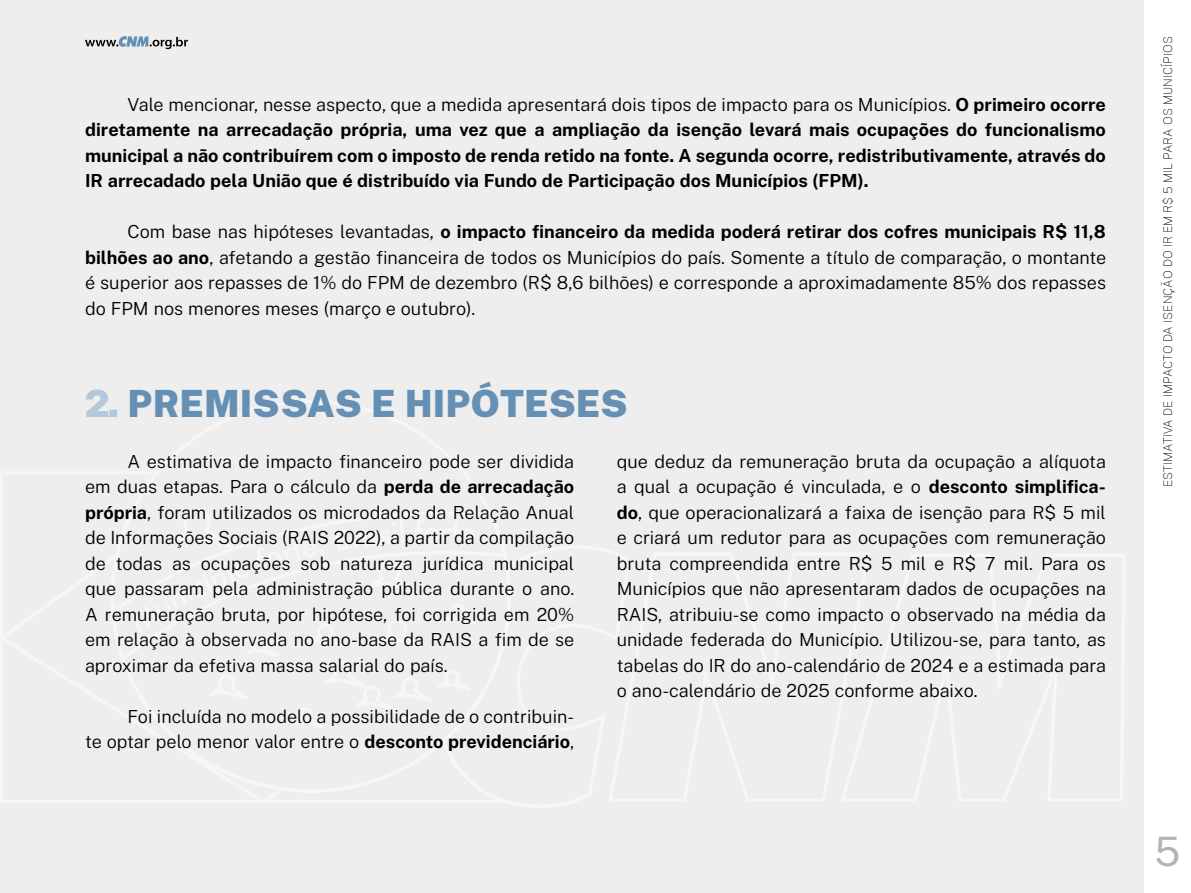
<style>
.page{position:relative;width:1191px;height:893px;background:#eee}
.page>*{position:absolute;margin:0;border:0;box-sizing:border-box;transform-origin:0 0}
.t1{font:40.5px "Public Sans";color:#b4b4b4}
.t2{font:900 37.5px "Public Sans";color:#6590b3}
.t3{font:300 18px/25.5px "Public Sans";color:#000;text-align:justify}
.t4{font:700 18px/25.5px "Public Sans";color:#000;text-align:justify}
.t5{font:100 12px "Public Sans";color:#000}
.s1{font-weight:300}
.s2{font-weight:700}
.s3{color:#b5c8d9}
</style>
<div class="page">
<div style="left:1144px;top:0;width:47px;height:893px;background:#fff"></div>
<svg style="left:85px;top:36px;width:103px;height:13px"></svg>
<p class="t4" style="left:85px;top:90px;width:1022px;text-indent:43px"><span class="s1">Vale mencionar, nesse aspecto, que a medida apresentará dois tipos de impacto para os Municípios.</span> O primeiro ocorre diretamente na arrecadação própria, uma vez que a ampliação da isenção levará mais ocupações do funcionalismo municipal a não contribuírem com o imposto de renda retido na fonte. A segunda ocorre, redistributivamente, através do IR arrecadado pela União que é distribuído via Fundo de Participação dos Municípios (FPM).</p>
<p class="t3" style="left:85px;top:218px;width:1022px;text-indent:43px">Com base nas hipóteses levantadas, <span class="s2">o impacto financeiro da medida poderá retirar dos cofres municipais R$ 11,8 bilhões ao ano</span>, afetando a gestão financeira de todos os Municípios do país. Somente a título de comparação, o montante é superior aos repasses de 1% do FPM de dezembro (R$ 8,6 bilhões) e corresponde a aproximadamente 85% dos repasses do FPM nos menores meses (março e outubro).</p>
<h2 class="t2" style="left:85px;top:379px;width:544px"><span class="s3">2.</span> PREMISSAS E HIPÓTESES</h2>
<p class="t3" style="left:85px;top:447px;width:491px;text-indent:43px">A estimativa de impacto financeiro pode ser dividida em duas etapas. Para o cálculo da <span class="s2">perda de arrecadação própria</span>, foram utilizados os microdados da Relação Anual de Informações Sociais (RAIS 2022), a partir da compilação de todas as ocupações sob natureza jurídica municipal que passaram pela administração pública durante o ano.<br>A remuneração bruta, por hipótese, foi corrigida em 20% em relação à observada no ano-base da RAIS a fim de se aproximar da efetiva massa salarial do país.</p>
<p class="t3" style="left:85px;top:703px;width:491px;text-align:right">Foi incluída no modelo a possibilidade de o contribuin-<br>te optar pelo menor valor entre o <span class="s2">desconto previdenciário</span>,</p>
<p class="t3" style="left:617px;top:448px;width:491px">que deduz da remuneração bruta da ocupação a alíquota a qual a ocupação é vinculada, e o <span class="s2">desconto simplifica&shy;do</span>, que operacionalizará a faixa de isenção para R$ 5 mil e criará um redutor para as ocupações com remuneração bruta compreendida entre R$ 5 mil e R$ 7 mil. Para os Municípios que não apresentaram dados de ocupações na RAIS, atribuiu-se como impacto o observado na média da unidade federada do Município. Utilizou-se, para tanto, as tabelas do IR do ano-calendário de 2024 e a estimada para o ano-calendário de 2025 conforme abaixo.</p>
<p class="t5" style="left:1160px;top:487px;width:452px;rotate:-90deg">ESTIMATIVA DE IMPACTO DA ISENÇÃO DO IR EM R$ 5 MIL PARA OS MUNICÍPIOS</p>
<h1 class="t1" style="left:1154px;top:823px;width:27px">5</h1>
</div>
